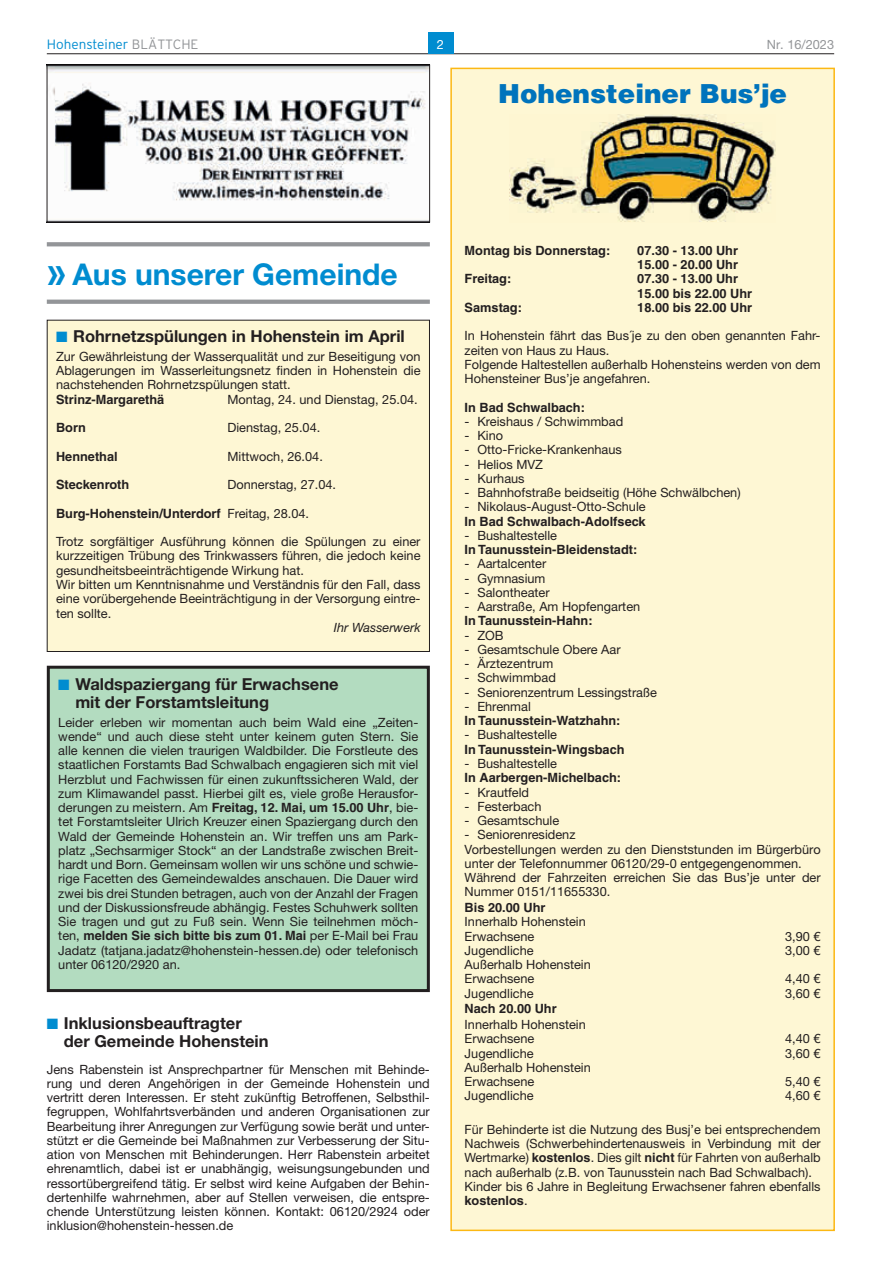
<style>
.page{position:relative;width:881px;height:1263px;background:#fff}
.page>*{position:absolute;margin:0;border:0;box-sizing:border-box;transform-origin:0 0}
.t1{font:700 30px "Helvetica Neue LT";color:#008cd0}
.t2{font:900 26.25px "Helvetica LT";color:#0073bc}
.t3{font:700 16.5px/18px "Helvetica Neue LT";color:#231f20}
.t4{font:300 13.5px "Interstate";color:#008cd0}
.t5{font:12.75px/14.2px "Helvetica Neue LT";color:#231f20}
.t6{font:700 12.75px/14.2px "Helvetica LT";color:#231f20}
.t7{font:italic 12.75px "Helvetica Neue LT";color:#231f20}
.t8{font:12.75px "Helvetica Neue LT";color:#939598}
.t9{font:12.75px "Helvetica Neue LT";color:#fff}
.s1{color:#939598}
.s2{font-family:"Interstate";font-size:36px}
.s3{color:#008cd0}
.s4{font-family:"Helvetica Neue LT";font-weight:400}
.s5{font-family:"Helvetica LT";font-weight:700}
</style>
<div class="page">
<hr style="left:47px;top:54px;width:786px;height:1px;background:#231f20">
<div style="left:427px;top:32px;width:26px;height:22px;background:#008cd0"></div>
<svg style="left:47px;top:242px;width:382px;height:4px;background:#97999c"></svg>
<svg style="left:47px;top:300px;width:382px;height:4px;background:#97999c"></svg>
<img style="left:49px;top:67px;width:378px;height:134px">
<div style="left:47px;top:65px;width:382px;height:157px;border:1px solid #231f20"></div>
<div style="left:47px;top:320px;width:382px;height:331px;background:#fef7d4"></div>
<div style="left:48px;top:667px;width:380px;height:323px;background:#b3dcc0"></div>
<div style="left:47px;top:666px;width:382px;height:326px;border:3px solid #231f20"></div>
<div style="left:451px;top:68px;width:382px;height:1162px;background:#fef7d4"></div>
<img style="left:509px;top:114px;width:266px;height:108px">
<div style="left:450px;top:68px;width:384px;height:1163px;border:2px solid #fcb814"></div>
<p class="t4" style="left:47px;top:36px;width:153px">Hohensteiner <span class="s1">BLÄTTCHE</span></p>
<p class="t9" style="left:437px;top:36px;width:9px">2</p>
<p class="t8" style="left:766px;top:36px;width:69px">Nr. 16/2023</p>
<h2 class="t2" style="left:498px;top:76px;width:290px">Hohensteiner Bus’je</h2>
<h1 class="t1" style="left:47px;top:255px;width:352px"><span class="s2">»</span> Aus unserer Gemeinde</h1>
<p class="t3" style="left:56px;top:327px;width:350px"><span class="s3">■</span> Rohrnetzspülungen in Hohenstein im April</p>
<p class="t5" style="left:56px;top:349px;width:366px;text-align:justify">Zur Gewährleistung der Wasserqualität und zur Beseitigung von Ablagerungen im Wasserleitungsnetz finden in Hohenstein die nachstehenden Rohrnetzspülungen statt.</p>
<p class="t6" style="left:56px;top:392px;width:110px">Strinz-Margarethä</p>
<p class="t5" style="left:227px;top:392px;width:192px">Montag, 24. und Dienstag, 25.04.</p>
<p class="t6" style="left:56px;top:420px;width:31px">Born</p>
<p class="t5" style="left:227px;top:420px;width:94px">Dienstag, 25.04.</p>
<p class="t6" style="left:56px;top:449px;width:63px">Hennethal</p>
<p class="t5" style="left:227px;top:449px;width:97px">Mittwoch, 26.04.</p>
<p class="t6" style="left:56px;top:477px;width:75px">Steckenroth</p>
<p class="t5" style="left:227px;top:477px;width:110px">Donnerstag, 27.04.</p>
<p class="t6" style="left:56px;top:506px;width:254px">Burg-Hohenstein/Unterdorf <span class="s4">Freitag, 28.04.</span></p>
<p class="t5" style="left:56px;top:534px;width:366px">Trotz sorgfältiger Ausführung können die Spülungen zu einer kurzzeitigen Trübung des Trinkwassers führen, die jedoch keine gesundheitsbeeinträchtigende Wirkung hat.<br>Wir bitten um Kenntnisnahme und Verständnis für den Fall, dass eine vorübergehende Beeinträchtigung in der Versorgung eintre&shy;ten sollte.</p>
<p class="t7" style="left:334px;top:619px;width:88px">Ihr Wasserwerk</p>
<p class="t3" style="left:75px;top:675px;width:265px;text-indent:-17px"><span class="s3">■</span> Waldspaziergang für Erwachsene mit der Forstamtsleitung</p>
<p class="t5" style="left:58px;top:715px;width:361px;text-align:justify">Leider erleben wir momentan auch beim Wald eine „Zeiten&shy;wende“ und auch diese steht unter keinem guten Stern. Sie alle kennen die vielen traurigen Waldbilder. Die Forstleute des staatlichen Forstamts Bad Schwalbach engagieren sich mit viel Herzblut und Fachwissen für einen zukunftssicheren Wald, der zum Klimawandel passt. Hierbei gilt es, viele große Herausfor&shy;derungen zu meistern. Am <span class="s5">Freitag, 12. Mai, um 15.00 Uhr</span>, bie&shy;tet Forstamtsleiter Ulrich Kreuzer einen Spaziergang durch den Wald der Gemeinde Hohenstein an. Wir treffen uns am Park&shy;platz „Sechsarmiger Stock“ an der Landstraße zwischen Breit&shy;hardt und Born. Gemeinsam wollen wir uns schöne und schwie&shy;rige Facetten des Gemeindewaldes anschauen. Die Dauer wird zwei bis drei Stunden betragen, auch von der Anzahl der Fragen und der Diskussionsfreude abhängig. Festes Schuhwerk sollten Sie tragen und gut zu Fuß sein. Wenn Sie teilnehmen möch-</p>
<p class="t6" style="left:58px;top:929px;width:361px"><span class="s4">ten,</span> melden Sie sich bitte bis zum 01. Mai <span class="s4">per E-Mail bei Frau</span></p>
<p class="t5" style="left:58px;top:943px;width:361px">Jadatz (tatjana.jadatz@hohenstein-hessen.de) oder telefonisch unter 06120/2920 an.</p>
<p class="t3" style="left:64px;top:1014px;width:206px;text-indent:-17px"><span class="s3">■</span> Inklusionsbeauftragter der Gemeinde Hohenstein</p>
<p class="t5" style="left:47px;top:1062px;width:384px;text-align:justify">Jens Rabenstein ist Ansprechpartner für Menschen mit Behinde&shy;rung und deren Angehörigen in der Gemeinde Hohenstein und vertritt deren Interessen. Er steht zukünftig Betroffenen, Selbsthil&shy;fegruppen, Wohlfahrtsverbänden und anderen Organisationen zur Bearbeitung ihrer Anregungen zur Verfügung sowie berät und unter&shy;stützt er die Gemeinde bei Maßnahmen zur Verbesserung der Situ&shy;ation von Menschen mit Behinderungen. Herr Rabenstein arbeitet ehrenamtlich, dabei ist er unabhängig, weisungsungebunden und ressortübergreifend tätig. Er selbst wird keine Aufgaben der Behin&shy;dertenhilfe wahrnehmen, aber auf Stellen verweisen, die entspre&shy;chende Unterstützung leisten können. Kontakt: 06120/2924 oder inklusion@hohenstein-hessen.de</p>
<p class="t6" style="left:464px;top:243px;width:147px">Montag bis Donnerstag:</p>
<p class="t6" style="left:637px;top:243px;width:102px">07.30 - 13.00 Uhr<br>15.00 - 20.00 Uhr</p>
<p class="t6" style="left:464px;top:271px;width:48px">Freitag:</p>
<p class="t6" style="left:637px;top:271px;width:116px">07.30 - 13.00 Uhr<br>15.00 bis 22.00 Uhr</p>
<p class="t6" style="left:464px;top:300px;width:59px">Samstag:</p>
<p class="t6" style="left:637px;top:300px;width:116px">18.00 bis 22.00 Uhr</p>
<p class="t5" style="left:464px;top:328px;width:357px">In Hohenstein fährt das Bus´je zu den oben genannten Fahr&shy;zeiten von Haus zu Haus.<br>Folgende Haltestellen außerhalb Hohensteins werden von dem Hohensteiner Bus’je angefahren.</p>
<p class="t6" style="left:464px;top:400px;width:122px">In Bad Schwalbach:</p>
<p class="t5" style="left:464px;top:414px;width:160px">- Kreishaus / Schwimmbad</p>
<p class="t5" style="left:464px;top:428px;width:40px">- Kino</p>
<p class="t5" style="left:464px;top:442px;width:159px">- Otto-Fricke-Krankenhaus</p>
<p class="t5" style="left:464px;top:457px;width:80px">- Helios MVZ</p>
<p class="t5" style="left:464px;top:471px;width:61px">- Kurhaus</p>
<p class="t5" style="left:464px;top:485px;width:277px">- Bahnhofstraße beidseitig (Höhe Schwälbchen)</p>
<p class="t5" style="left:464px;top:499px;width:182px">- Nikolaus-August-Otto-Schule</p>
<p class="t6" style="left:464px;top:514px;width:182px">In Bad Schwalbach-Adolfseck</p>
<p class="t5" style="left:464px;top:528px;width:94px">- Bushaltestelle</p>
<p class="t6" style="left:464px;top:542px;width:174px">In Taunusstein-Bleidenstadt:</p>
<p class="t5" style="left:464px;top:557px;width:83px">- Aartalcenter</p>
<p class="t5" style="left:464px;top:571px;width:82px">- Gymnasium</p>
<p class="t5" style="left:464px;top:585px;width:87px">- Salontheater</p>
<p class="t5" style="left:464px;top:599px;width:177px">- Aarstraße, Am Hopfengarten</p>
<p class="t6" style="left:464px;top:614px;width:129px">In Taunusstein-Hahn:</p>
<p class="t5" style="left:464px;top:628px;width:40px">- ZOB</p>
<p class="t5" style="left:464px;top:642px;width:157px">- Gesamtschule Obere Aar</p>
<p class="t5" style="left:464px;top:656px;width:90px">- Ärztezentrum</p>
<p class="t5" style="left:464px;top:671px;width:93px">- Schwimmbad</p>
<p class="t5" style="left:464px;top:685px;width:194px">- Seniorenzentrum Lessingstraße</p>
<p class="t5" style="left:464px;top:699px;width:68px">- Ehrenmal</p>
<p class="t6" style="left:464px;top:713px;width:157px">In Taunusstein-Watzhahn:</p>
<p class="t5" style="left:464px;top:728px;width:94px">- Bushaltestelle</p>
<p class="t6" style="left:464px;top:742px;width:161px">In Taunusstein-Wingsbach</p>
<p class="t5" style="left:464px;top:756px;width:94px">- Bushaltestelle</p>
<p class="t6" style="left:464px;top:770px;width:158px">In Aarbergen-Michelbach:</p>
<p class="t5" style="left:464px;top:785px;width:66px">- Krautfeld</p>
<p class="t5" style="left:464px;top:799px;width:78px">- Festerbach</p>
<p class="t5" style="left:464px;top:813px;width:96px">- Gesamtschule</p>
<p class="t5" style="left:464px;top:827px;width:357px">- Seniorenresidenz<br>Vorbestellungen werden zu den Dienststunden im Bürgerbüro unter der Telefonnummer 06120/29-0 entgegengenommen.<br>Während der Fahrzeiten erreichen Sie das Bus’je unter der Nummer 0151/11655330.</p>
<p class="t6" style="left:464px;top:900px;width:82px">Bis 20.00 Uhr</p>
<p class="t5" style="left:464px;top:914px;width:123px">Innerhalb Hohenstein<br>Erwachsene</p>
<p class="t5" style="left:784px;top:929px;width:37px">3,90 €</p>
<p class="t5" style="left:464px;top:943px;width:70px">Jugendliche</p>
<p class="t5" style="left:784px;top:943px;width:37px">3,00 €</p>
<p class="t5" style="left:464px;top:957px;width:128px">Außerhalb Hohenstein<br>Erwachsene</p>
<p class="t5" style="left:784px;top:971px;width:37px">4,40 €</p>
<p class="t5" style="left:464px;top:986px;width:70px">Jugendliche</p>
<p class="t5" style="left:784px;top:986px;width:37px">3,60 €</p>
<p class="t6" style="left:464px;top:1001px;width:93px">Nach 20.00 Uhr</p>
<p class="t5" style="left:464px;top:1017px;width:123px">Innerhalb Hohenstein<br>Erwachsene</p>
<p class="t5" style="left:784px;top:1031px;width:37px">4,40 €</p>
<p class="t5" style="left:464px;top:1046px;width:70px">Jugendliche</p>
<p class="t5" style="left:784px;top:1046px;width:37px">3,60 €</p>
<p class="t5" style="left:464px;top:1060px;width:128px">Außerhalb Hohenstein<br>Erwachsene</p>
<p class="t5" style="left:784px;top:1074px;width:37px">5,40 €</p>
<p class="t5" style="left:464px;top:1088px;width:70px">Jugendliche</p>
<p class="t5" style="left:784px;top:1088px;width:37px">4,60 €</p>
<p class="t5" style="left:464px;top:1122px;width:357px">Für Behinderte ist die Nutzung des Busj’e bei entsprechendem Nachweis (Schwerbehindertenausweis in Verbindung mit der Wertmarke) <span class="s5">kostenlos</span>. Dies gilt <span class="s5">nicht</span> für Fahrten von außerhalb nach außerhalb (z.B. von Taunusstein nach Bad Schwalbach).<br>Kinder bis 6 Jahre in Begleitung Erwachsener fahren ebenfalls</p>
<p class="t6" style="left:464px;top:1193px;width:64px">kostenlos<span class="s4">.</span></p>
</div>
